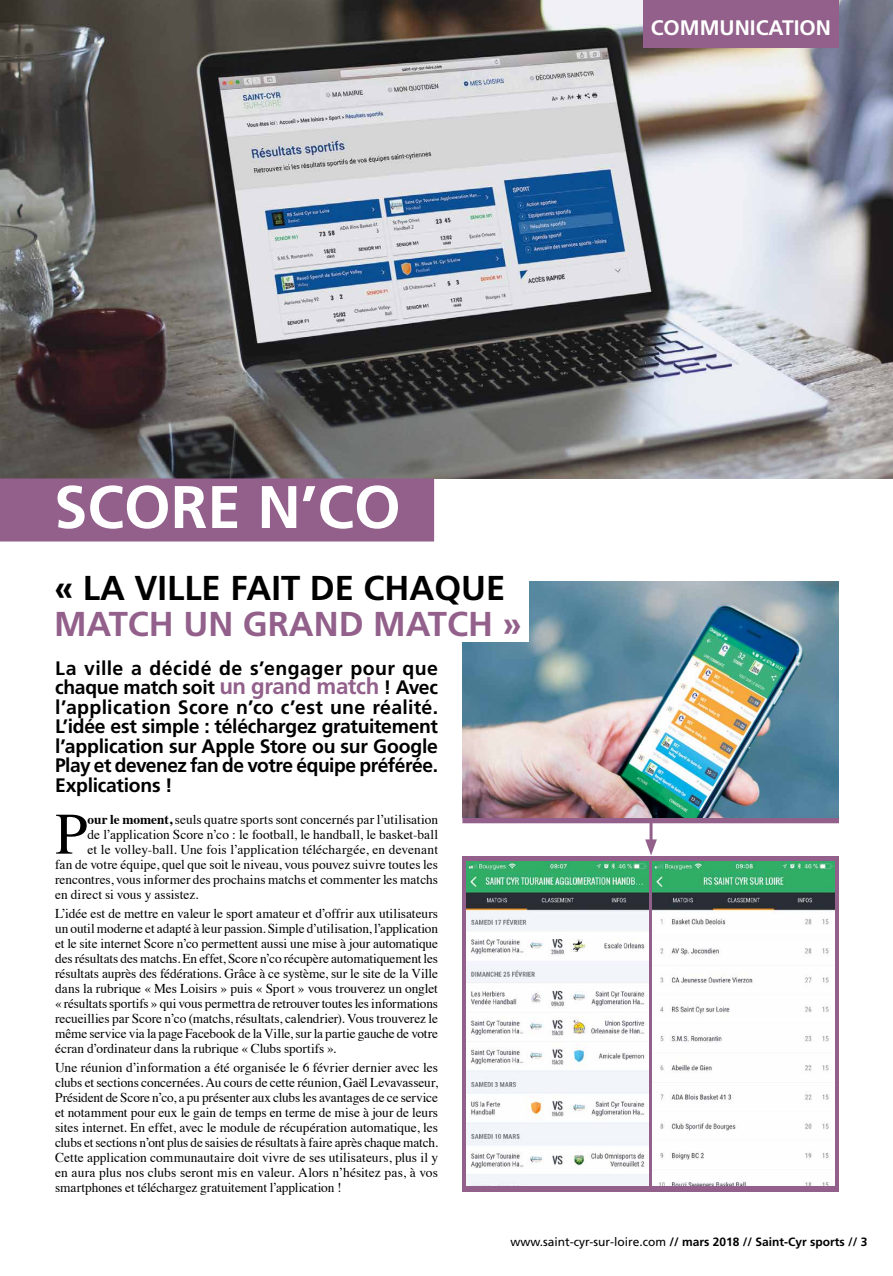
<style>
.page{position:relative;width:893px;height:1276px;background:#fff}
.page>*{position:absolute;margin:0;border:0;box-sizing:border-box;transform-origin:0 0}
.t1{font:700 60px "Frutiger";color:#fff}
.t2{font:58.8px "Times";color:#000}
.t3{font:700 34.5px "Frutiger";color:#000}
.t4{font:700 34.5px "Frutiger";color:#92608b}
.t5{font:700 21px "Frutiger";color:#fff}
.t6{font:700 19.5px/19.5px "Frutiger";letter-spacing:-.02em;color:#000;text-align:justify}
.t7{font:13.5px/15px "Times";color:#000;text-align:justify}
.t8{font:700 12px "Frutiger";color:#000}
.s1{font-size:22.5px;color:#92608b}
.s2{font-weight:700}
.s3{font-weight:400}
</style>
<div class="page">
<svg style="left:462px;top:856px;width:377px;height:336px;background:#967293"></svg>
<img style="left:0;top:0;width:893px;height:478px">
<div style="left:643px;top:0;width:196px;height:47px;background:#92608b"></div>
<div style="left:0;top:478px;width:434px;height:63px;background:#92608b"></div>
<img style="left:466px;top:862px;width:182px;height:323px">
<img style="left:653px;top:862px;width:182px;height:323px">
<div style="left:462px;top:816px;width:377px;height:7px;background:#92608b"></div>
<hr style="left:649px;top:815px;width:3px;height:30px;background:#92608b">
<svg style="left:645px;top:839px;width:12px;height:16px"></svg>
<img style="left:462px;top:582px;width:377px;height:236px">
<div style="left:54px;top:567px;width:474px;height:75px;background:#fff"></div>
<h3 class="t5" style="left:651px;top:15px;width:182px">COMMUNICATION</h3>
<h1 class="t1" style="left:54px;top:472px;width:348px">SCORE N’CO</h1>
<h3 class="t3" style="left:54px;top:567px;width:453px">« LA VILLE FAIT DE CHAQUE</h3>
<h3 class="t4" style="left:54px;top:603px;width:469px">MATCH UN GRAND MATCH »</h3>
<p class="t6" style="left:55px;top:658px;width:384px">La ville a décidé de s’engager pour que chaque match soit <span class="s1">un grand match</span> ! Avec l’application Score n’co c’est une réalité.<br>L’idée est simple : téléchargez gratuitement l’application sur Apple Store ou sur Google Play et devenez fan de votre équipe préférée.<br>Explications !</p>
<h2 class="t2" style="left:55px;top:779px;width:34px">P</h2>
<p class="t7" style="left:88px;top:810px;width:352px"><span class="s2">our le moment,</span> seuls quatre sports sont concernés par l’utilisation</p>
<p class="t7" style="left:88px;top:825px;width:352px">de l’application Score n’co : le football, le handball, le basket-ball</p>
<p class="t7" style="left:88px;top:840px;width:352px">et le volley-ball. Une fois l’application téléchargée, en devenant</p>
<p class="t7" style="left:55px;top:855px;width:384px">fan de votre équipe, quel que soit le niveau, vous pouvez suivre toutes les</p>
<p class="t7" style="left:55px;top:870px;width:384px">rencontres, vous informer des prochains matchs et commenter les matchs</p>
<p class="t7" style="left:55px;top:885px;width:145px">en direct si vous y assistez.</p>
<p class="t7" style="left:55px;top:904px;width:384px">L’idée est de mettre en valeur le sport amateur et d’offrir aux utilisateurs un outil moderne et adapté à leur passion. Simple d’utilisation, l’application et le site internet Score n’co permettent aussi une mise à jour automatique des résultats des matchs. En effet, Score n’co récupère automatiquement les résultats auprès des fédérations. Grâce à ce système, sur le site de la Ville dans la rubrique « Mes Loisirs » puis « Sport » vous trouverez un onglet « résultats sportifs » qui vous permettra de retrouver toutes les informations recueillies par Score n’co (matchs, résultats, calendrier). Vous trouverez le même service via la page Facebook de la Ville, sur la partie gauche de votre écran d’ordinateur dans la rubrique « Clubs sportifs ».</p>
<p class="t7" style="left:55px;top:1059px;width:384px">Une réunion d’information a été organisée le 6 février dernier avec les clubs et sections concernées. Au cours de cette réunion, Gaël Levavasseur, Président de Score n’co, a pu présenter aux clubs les avantages de ce service et notamment pour eux le gain de temps en terme de mise à jour de leurs sites internet. En effet, avec le module de récupération automatique, les clubs et sections n’ont plus de saisies de résultats à faire après chaque match.<br>Cette application communautaire doit vivre de ses utilisateurs, plus il y en aura plus nos clubs seront mis en valeur. Alors n’hésitez pas, à vos smartphones et téléchargez gratuitement l’application !</p>
<p class="t8" style="left:510px;top:1234px;width:358px"><span class="s3">www.saint-cyr-sur-loire.com</span> // mars 2018 // Saint-Cyr sports // 3</p>
</div>
